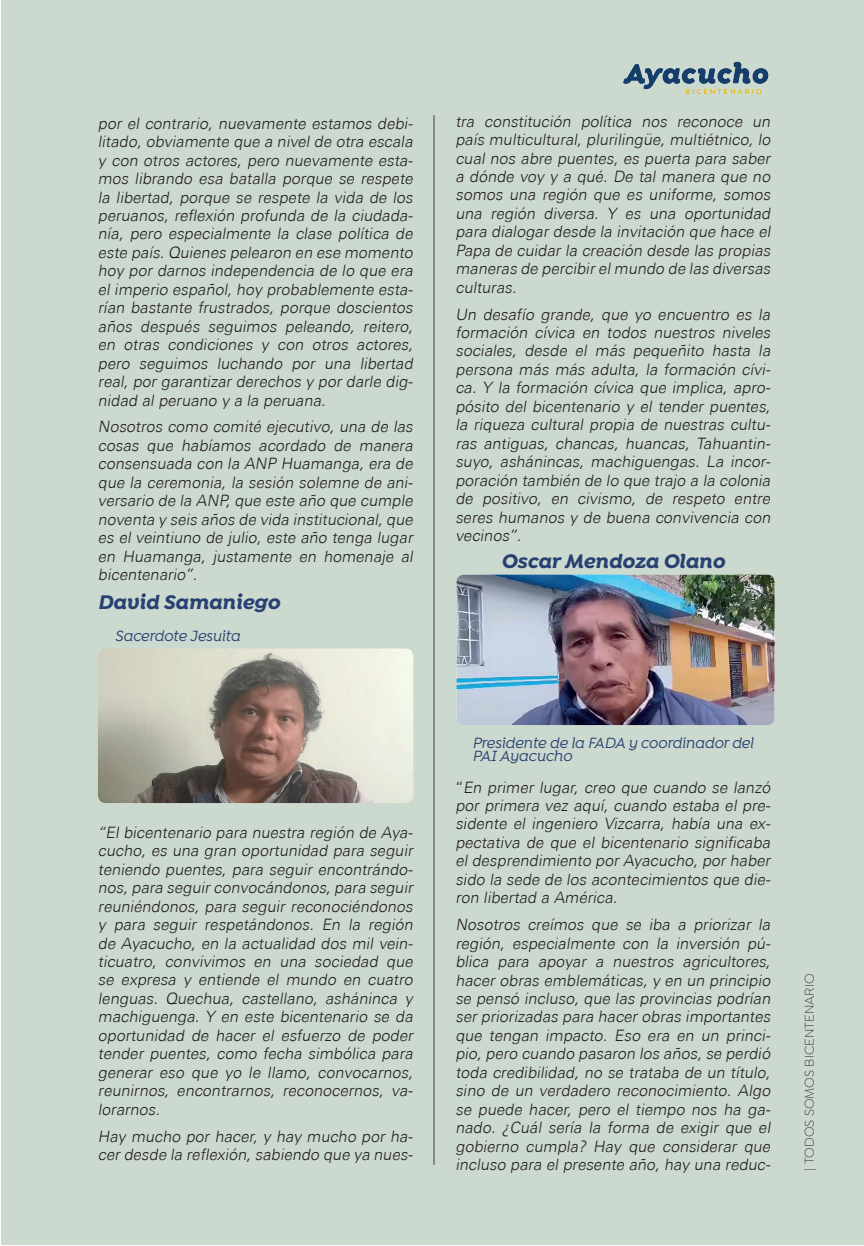
<style>
.page{position:relative;width:864px;height:1246px;background:#fff}
.page>*{position:absolute;margin:0;border:0;box-sizing:border-box;transform-origin:0 0}
.t1{font:italic 700 21px "Isidora Alt";color:#284173}
.t2{font:italic 300 15.75px/18.5px "Univers Next Pro";color:#231f20;text-align:justify}
.t3{font:italic 500 15.75px/13.5px "Isidora Alt";color:#284173}
.t4{font:300 13.5px "Isidora Soft";color:#231f20}
.s1{font-style:normal}
</style>
<div class="page">
<div style="left:2px;top:1px;width:861px;height:1244px;background:#ccd9cf"></div>
<hr style="left:433px;top:116px;width:1px;height:1048px;background:#6f7073">
<img style="left:623px;top:61px;width:146px;height:32px">
<img style="left:456px;top:575px;width:318px;height:150px">
<img style="left:98px;top:648px;width:315px;height:155px">
<p class="t2" style="left:98px;top:114px;width:319px">por el contrario, nuevamente estamos debi&shy;litado, obviamente que a nivel de otra escala y con otros actores, pero nuevamente esta&shy;mos librando esa batalla porque se respete la libertad, porque se respete la vida de los peruanos, reflexión profunda de la ciudada&shy;nía, pero especialmente la clase política de este país.Quienes pelearon en ese momento hoy por darnos independencia de lo que era el imperio español, hoy probablemente esta&shy;rían bastante frustrados, porque doscientos años después seguimos peleando, reitero, en otras condiciones y con otros actores, pero seguimos luchando por una libertad real, por garantizar derechos y por darle dig&shy;nidad al peruano y a la peruana.</p>
<p class="t2" style="left:98px;top:418px;width:319px">Nosotros como comité ejecutivo, una de las cosas que habíamos acordado de manera consensuada con la ANP Huamanga, era de que la ceremonia, la sesión solemne de ani&shy;versario de la ANP, que este año que cumple noventa y seis años de vida institucional,que es el veintiuno de julio, este año tenga lugar en Huamanga, justamente en homenaje al bicentenario”<span class="s1">.</span></p>
<h1 class="t1" style="left:98px;top:590px;width:183px">David Samaniego</h1>
<p class="t3" style="left:115px;top:629px;width:127px">Sacerdote Jesuita</p>
<p class="t2" style="left:98px;top:823px;width:319px">“El bicentenario para nuestra región de Aya&shy;cucho, es una gran oportunidad para seguir teniendo puentes, para seguir encontrándo&shy;nos,para seguir convocándonos,para seguir reuniéndonos, para seguir reconociéndonos y para seguir respetándonos. En la región de Ayacucho, en la actualidad dos mil vein&shy;ticuatro, convivimos en una sociedad que se expresa y entiende el mundo en cuatro lenguas. Quechua, castellano, asháninca y machiguenga. Y en este bicentenario se da oportunidad de hacer el esfuerzo de poder tender puentes, como fecha simbólica para generar eso que yo le llamo, convocarnos, reunirnos, encontrarnos, reconocernos, va&shy;lorarnos.</p>
<p class="t2" style="left:98px;top:1127px;width:319px">Hay mucho por hacer, y hay mucho por ha&shy;cer desde la reflexión,sabiendo que ya nues-</p>
<p class="t2" style="left:455px;top:112px;width:319px">tra constitución política nos reconoce un país multicultural, plurilingüe, multiétnico, lo cual nos abre puentes, es puerta para saber a dónde voy y a qué. De tal manera que no somos una región que es uniforme, somos una región diversa. Y es una oportunidad para dialogar desde la invitación que hace el Papa de cuidar la creación desde las propias maneras de percibir elmundo de las diversas culturas.</p>
<p class="t2" style="left:455px;top:305px;width:319px">Un desafío grande, que yo encuentro es la formación cívica en todos nuestros niveles sociales, desde el más pequeñito hasta la persona más más adulta, la formación cívi&shy;ca. Y la formación cívica que implica, apro&shy;pósito del bicentenario y el tender puentes, la riqueza cultural propia de nuestras cultu&shy;ras antiguas, chancas, huancas, Tahuantin&shy;suyo, ashánincas, machiguengas. La incor&shy;poración también de lo que trajo a la colonia de positivo, en civismo, de respeto entre seres humanos y de buena convivencia con vecinos”<span class="s1">.</span></p>
<h1 class="t1" style="left:501px;top:548px;width:225px">Oscar Mendoza Olano</h1>
<p class="t3" style="left:472px;top:737px;width:282px">Presidente de la FADA y coordinador del<br>PAI Ayacucho</p>
<p class="t2" style="left:455px;top:778px;width:319px"><span class="s1">“</span> En primer lugar, creo que cuando se lanzó por primera vez aquí, cuando estaba el pre&shy;sidente el ingeniero Vizcarra, había una ex&shy;pectativa de que el bicentenario significaba el desprendimiento por Ayacucho, por haber sido la sede de los acontecimientos que die&shy;ron libertad a América.</p>
<p class="t2" style="left:455px;top:915px;width:319px">Nosotros creímos que se iba a priorizar la región, especialmente con la inversión pú&shy;blica para apoyar a nuestros agricultores, hacer obras emblemáticas, y en un principio se pensó incluso, que las provincias podrían ser priorizadas para hacer obras importantes que tengan impacto. Eso era en un princi&shy;pio, pero cuando pasaron los años, se perdió toda credibilidad, no se trataba de un título, sino de un verdadero reconocimiento. Algo se puede hacer, pero el tiempo nos ha ga&shy;nado. ¿Cuál sería la forma de exigir que el gobierno cumpla? Hay que considerar que incluso para el presente año, hay una reduc-</p>
<p class="t4" style="left:801px;top:1170px;width:199px;rotate:-90deg">| TODOS SOMOS BICENTENARIO</p>
<p class="t4" style="left:805px;top:1150px;width:9px">5</p>
</div>
